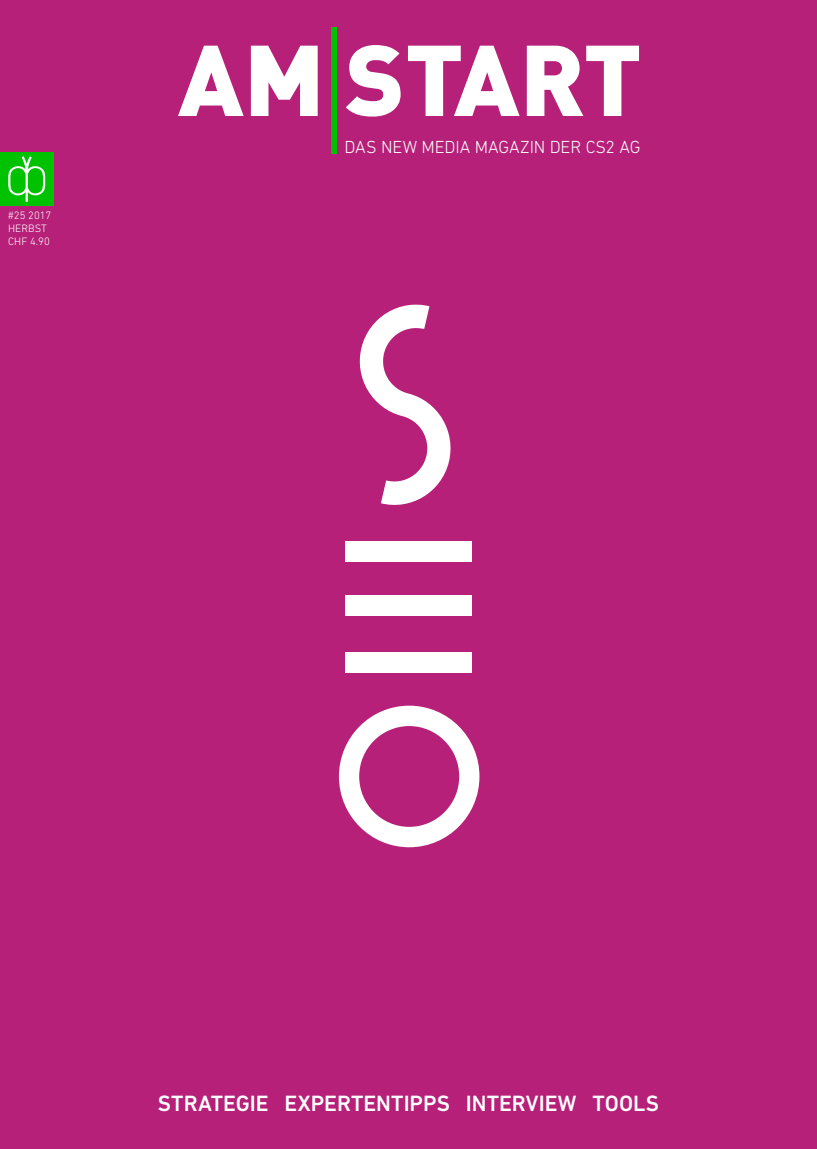
<style>
.page{position:relative;width:817px;height:1149px;background:#fff}
.page>*{position:absolute;margin:0;border:0;box-sizing:border-box;transform-origin:0 0}
.t1{font:900 98.7px "DIN";color:#fff}
.t2{font:500 22.5px "DIN Next LT Pro";color:#fff}
.t3{font:300 17.7px "DIN Next LT Pro";letter-spacing:-.01em;color:#fff}
.t4{font:300 10.95px/13px "DIN Next LT Pro";color:#fff}
</style>
<div class="page">
<div style="left:0;top:0;width:816px;height:1148px;background:#b62079"></div>
<div style="left:345px;top:651px;width:126px;height:21px;background:#fff"></div>
<div style="left:345px;top:595px;width:126px;height:21px;background:#fff"></div>
<div style="left:345px;top:541px;width:126px;height:20px;background:#fff"></div>
<svg style="left:359px;top:304px;width:92px;height:201px"></svg>
<div style="left:339px;top:705px;width:140px;height:142px;border:20px solid #fff;border-radius:50%"></div>
<div style="left:0;top:152px;width:53px;height:54px;background:#00c200"></div>
<svg style="left:8px;top:156px;width:37px;height:46px"></svg>
<div style="left:331px;top:28px;width:5px;height:126px;background:#00c200"></div>
<p class="t4" style="left:8px;top:208px;width:45px">#25 2017<br>HERBST<br>CHF 4.90</p>
<h1 class="t1" style="left:178px;top:14px;width:465px">AM START</h1>
<p class="t3" style="left:344px;top:136px;width:297px">DAS NEW MEDIA MAGAZIN DER CS2 AG</p>
<p class="t2" style="left:158px;top:1089px;width:502px">STRATEGIE EXPERTENTIPPS INTERVIEW TOOLS</p>
</div>
